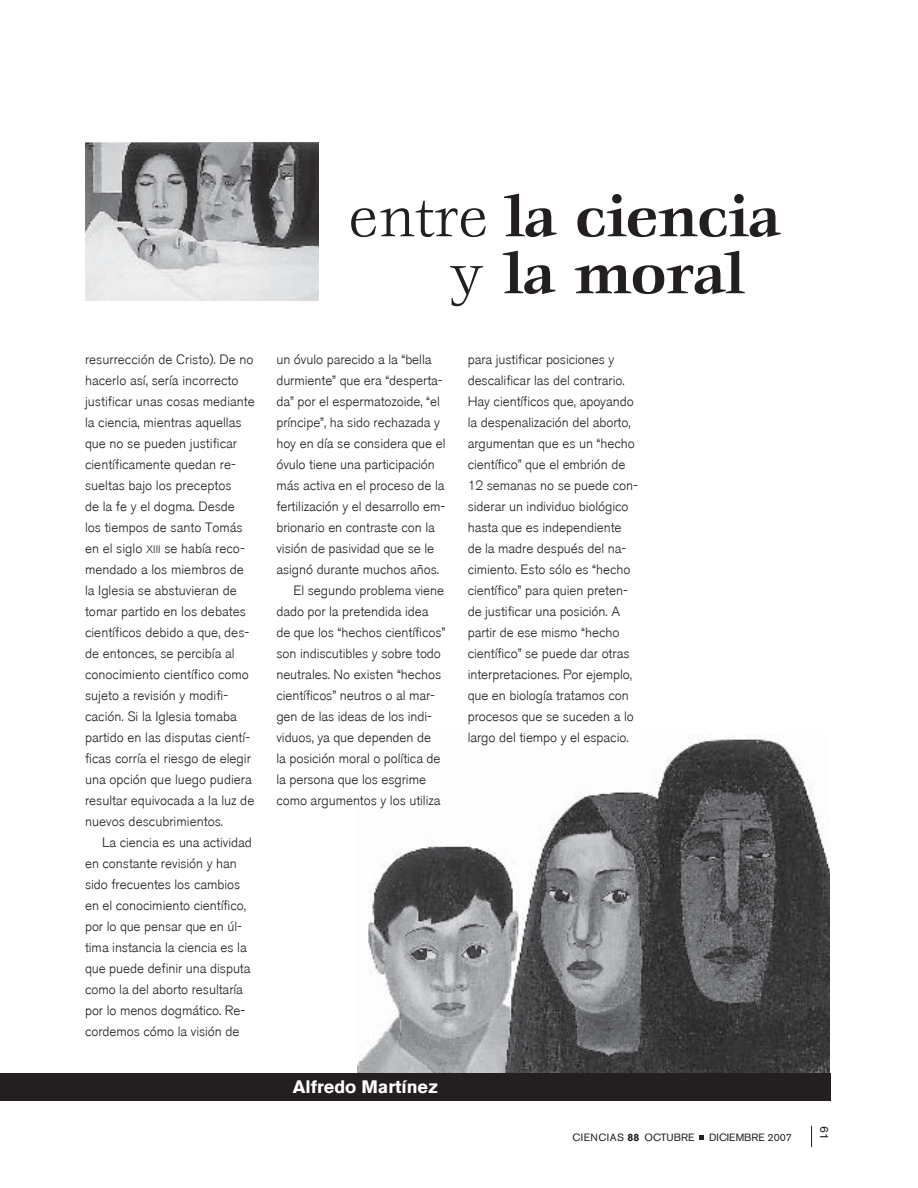
<style>
.page{position:relative;width:918px;height:1188px;background:#fff}
.page>*{position:absolute;margin:0;border:0;box-sizing:border-box;transform-origin:0 0}
.t1{font:700 60px/57px "Veljovic";letter-spacing:-.01em;color:#231f20}
.t2{font:700 18px "Akzidenz Grotesk BE";color:#fff}
.t3{font:300 13.5px/21px "Akzidenz Grotesk BE";letter-spacing:-.005em;color:#231f20}
.t4{font:12px "Akzidenz Grotesk BE";color:#231f20}
.t5{font:10.5px "Akzidenz Grotesk BE";letter-spacing:.05em;color:#231f20}
.t6{font:10.5px "Akzidenz Grotesk BE";color:#231f20}
.s1{font-size:10.8px}
.s2{font-weight:400}
.s3{font-weight:700}
</style>
<div class="page">
<svg style="left:811px;top:1126px;width:1px;height:21px"></svg>
<svg style="left:700px;top:1136px;width:4px;height:4px"></svg>
<img style="left:357px;top:736px;width:472px;height:337px">
<div style="left:0;top:1073px;width:831px;height:28px;background:#231f20"></div>
<img style="left:85px;top:143px;width:234px;height:158px">
<p class="t3" style="left:85px;top:349px;width:171px">resurrección de Cristo). De no hacerlo así, sería incorrecto justificar unas cosas mediante la ciencia, mientras aquellas que no se pueden justificar científicamente quedan re&shy;sueltas bajo los preceptos<br>de la fe y el dogma. Desde<br>los tiempos de santo Tomás en el siglo <span class="s1">XIII</span> se había reco&shy;mendado a los miembros de la Iglesia se abstuvieran de tomar partido en los debates científicos debido a que, des&shy;de entonces, se percibía al conocimiento científico como sujeto a revisión y modifi&shy;cación. Si la Iglesia tomaba partido en las disputas cientí&shy;ficas corría el riesgo de elegir una opción que luego pudiera resultar equivocada a la luz de nuevos descubrimientos.</p>
<p class="t3" style="left:85px;top:832px;width:168px;text-indent:17px">La ciencia es una actividad en constante revisión y han sido frecuentes los cambios en el conocimiento científico, por lo que pensar que en úl&shy;tima instancia la ciencia es la que puede definir una disputa como la del aborto resultaría por lo menos dogmático. Re&shy;cordemos cómo la visión de</p>
<h1 class="t1" style="left:450px;top:193px;width:332px;text-indent:-102px"><span class="s2">entre</span> la ciencia <span class="s2">y</span> la moral</h1>
<p class="t3" style="left:276px;top:349px;width:157px">un óvulo parecido a la “bella</p>
<p class="t3" style="left:276px;top:370px;width:168px">durmiente” que era “desperta-</p>
<p class="t3" style="left:276px;top:391px;width:165px">da” por el espermatozoide, “el</p>
<p class="t3" style="left:276px;top:412px;width:165px">príncipe”, ha sido rechazada y</p>
<p class="t3" style="left:276px;top:433px;width:171px">hoy en día se considera que el</p>
<p class="t3" style="left:276px;top:454px;width:160px">óvulo tiene una participación</p>
<p class="t3" style="left:276px;top:475px;width:170px">más activa en el proceso de la</p>
<p class="t3" style="left:276px;top:496px;width:170px">fertilización y el desarrollo em-</p>
<p class="t3" style="left:276px;top:517px;width:160px">brionario en contraste con la</p>
<p class="t3" style="left:276px;top:538px;width:159px">visión de pasividad que se le</p>
<p class="t3" style="left:276px;top:559px;width:164px">asignó durante muchos años.</p>
<p class="t3" style="left:293px;top:580px;width:152px">El segundo problema viene</p>
<p class="t3" style="left:276px;top:601px;width:154px">dado por la pretendida idea</p>
<p class="t3" style="left:276px;top:622px;width:171px">de que los “hechos científicos”</p>
<p class="t3" style="left:276px;top:643px;width:166px">son indiscutibles y sobre todo</p>
<p class="t3" style="left:276px;top:664px;width:166px">neutrales. No existen “hechos</p>
<p class="t3" style="left:276px;top:685px;width:160px">científicos” neutros o al mar-</p>
<p class="t3" style="left:276px;top:706px;width:157px">gen de las ideas de los indi-</p>
<p class="t3" style="left:276px;top:727px;width:156px">viduos, ya que dependen de</p>
<p class="t3" style="left:276px;top:748px;width:166px">la posición moral o política de</p>
<p class="t3" style="left:276px;top:769px;width:151px">la persona que los esgrime</p>
<p class="t3" style="left:276px;top:790px;width:166px">como argumentos y los utiliza</p>
<p class="t3" style="left:468px;top:349px;width:172px">para justificar posiciones y descalificar las del contrario.<br>Hay científicos que, apoyando la despenalización del aborto, argumentan que es un “hecho científico” que el embrión de<br>12 semanas no se puede con&shy;siderar un individuo biológico hasta que es independiente de la madre después del na&shy;cimiento. Esto sólo es “hecho científico” para quien preten&shy;de justificar una posición. A partir de ese mismo “hecho científico” se puede dar otras interpretaciones. Por ejemplo, que en biología tratamos con procesos que se suceden a lo largo del tiempo y el espacio.</p>
<h2 class="t2" style="left:293px;top:1078px;width:147px">Alfredo Martínez</h2>
<p class="t5" style="left:572px;top:1132px;width:124px">CIENCIAS <span class="s3">88</span> OCTUBRE</p>
<p class="t6" style="left:709px;top:1132px;width:84px">DICIEMBRE 2007</p>
<p class="t4" style="left:831px;top:1126px;width:15px;rotate:90deg">61</p>
</div>
